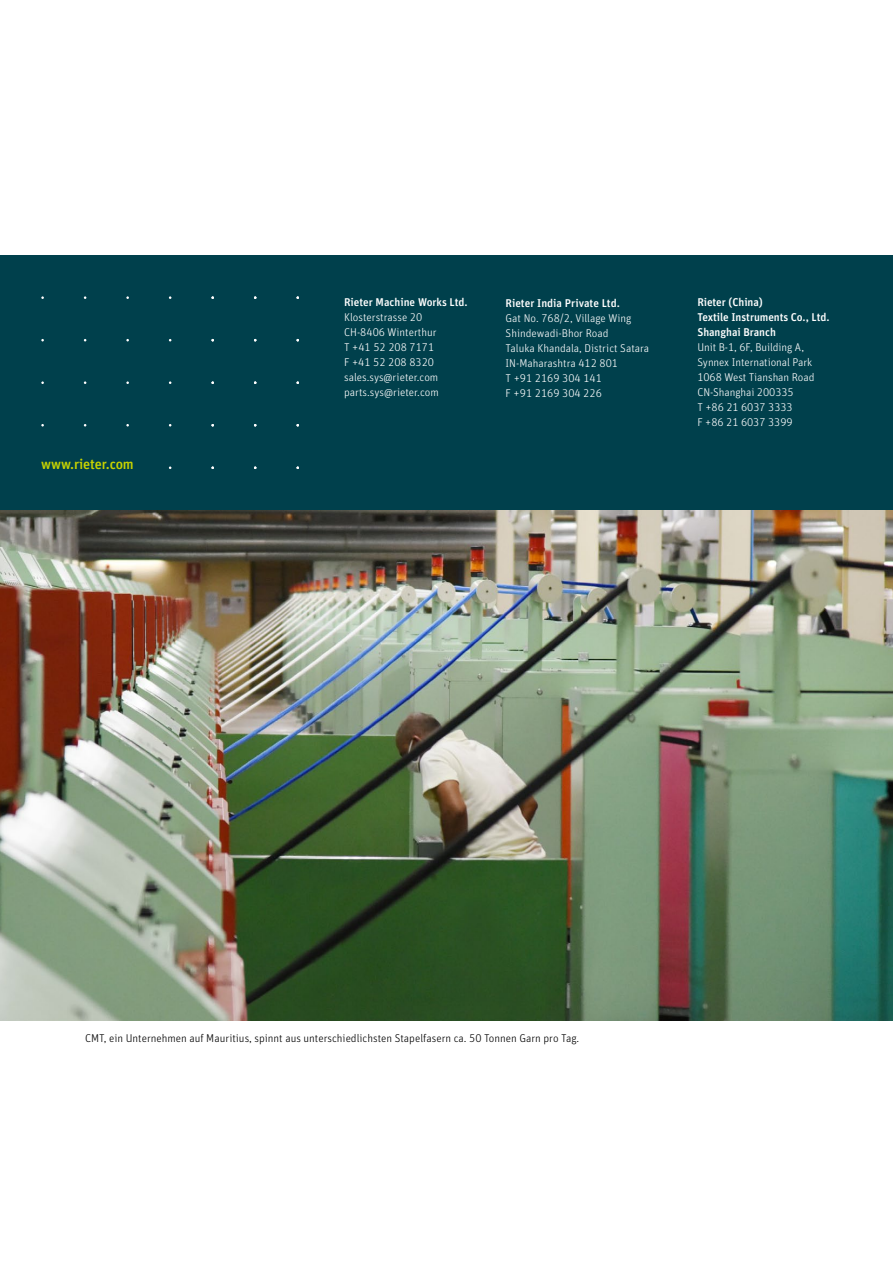
<style>
.page{position:relative;width:893px;height:1263px;background:#fff}
.page>*{position:absolute;margin:0;border:0;box-sizing:border-box;transform-origin:0 0}
.t1{font:500 14.25px "Unit Pro";letter-spacing:-.01em;color:#c8d300}
.t2{font:300 11.25px/15px "Unit Pro";color:#fff}
.t3{font:500 11.25px/15px "Unit Pro";letter-spacing:-.005em;color:#fff}
.t4{font:300 11.25px "Unit Pro";color:#000}
</style>
<div class="page">
<div style="left:0;top:255px;width:893px;height:255px;background:#00404c"></div>
<img style="left:0;top:510px;width:893px;height:510px">
<p class="t1" style="left:41px;top:454px;width:94px">www.rieter.com</p>
<p class="t3" style="left:344px;top:293px;width:125px">Rieter Machine Works Ltd.</p>
<p class="t2" style="left:344px;top:309px;width:96px">Klosterstrasse 20<br>CH-8406 Winterthur<br>T +41 52 208 7171<br>F +41 52 208 8320 sales.sys@rieter.com parts.sys@rieter.com</p>
<p class="t3" style="left:506px;top:294px;width:116px">Rieter India Private Ltd.</p>
<p class="t2" style="left:506px;top:310px;width:145px">Gat No. 768/2, Village Wing<br>Shindewadi-Bhor Road<br>Taluka Khandala, District Satara<br>IN-Maharashtra 412 801<br>T +91 2169 304 141<br>F +91 2169 304 226</p>
<p class="t3" style="left:697px;top:293px;width:134px">Rieter (China)<br>Textile Instruments Co., Ltd.<br>Shanghai Branch</p>
<p class="t2" style="left:697px;top:339px;width:119px">Unit B-1, 6F, Building A,<br>Synnex International Park<br>1068 West Tianshan Road<br>CN-Shanghai 200335<br>T +86 21 6037 3333<br>F +86 21 6037 3399</p>
<p class="t4" style="left:85px;top:1030px;width:496px">CMT, ein Unternehmen auf Mauritius, spinnt aus unterschiedlichsten Stapelfasern ca. 50 Tonnen Garn pro Tag.</p>
</div>
